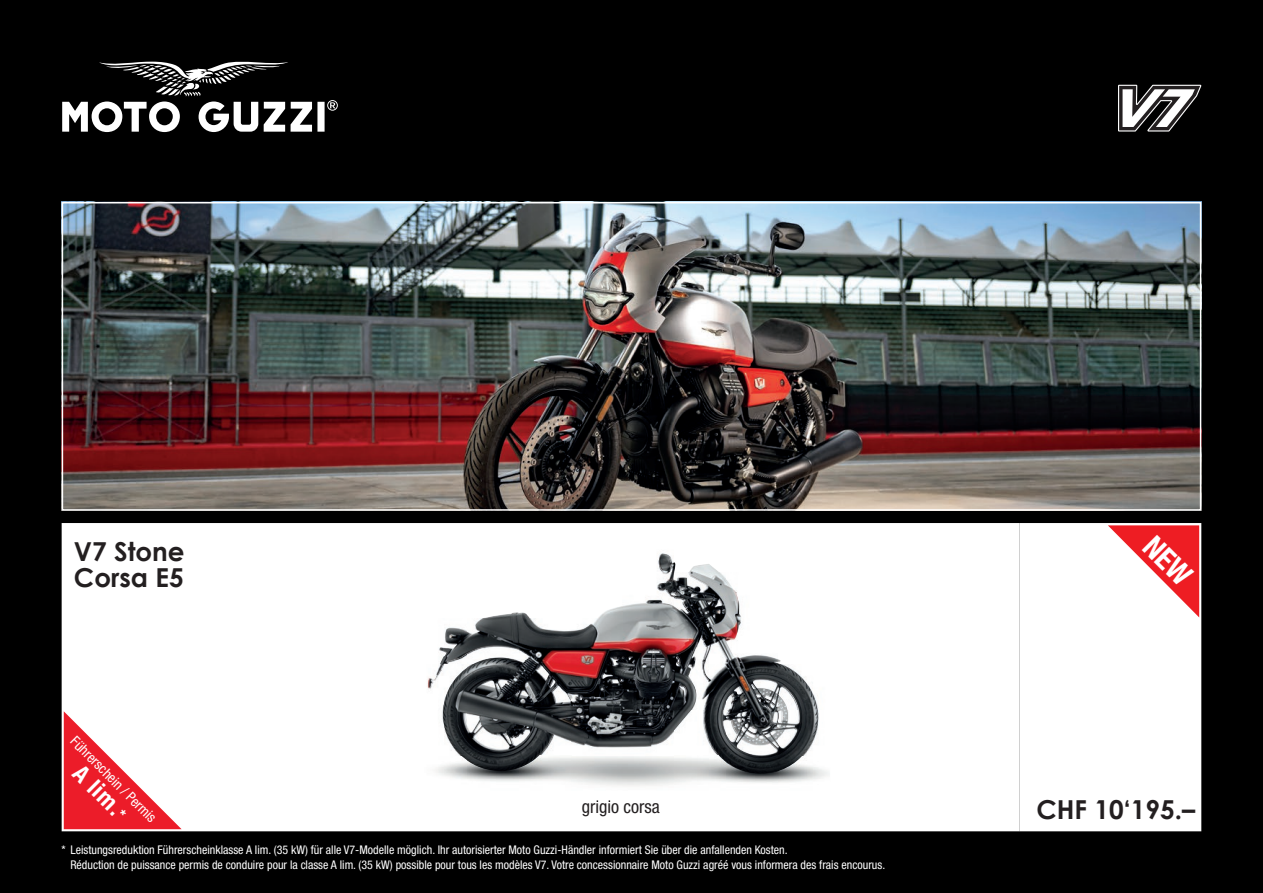
<style>
.page{position:relative;width:1263px;height:893px;background:#000}
.page>*{position:absolute;margin:0;border:0;box-sizing:border-box;transform-origin:0 0}
.t1{font:700 26.1px/26.1px "Century Gothic";color:#231f20}
.t2{font:700 condensed 23.55px "Helvetica Neue LT Pro";color:#fff}
.t3{font:condensed 18px "Helvetica Neue LT Pro";color:#231f20}
.t4{font:condensed 14.1px "Helvetica Neue LT Pro";color:#fff}
.t5{font:condensed 12px/14.4px "Helvetica Neue LT Pro";color:#fff}
.s1{font-size:15.15px}
</style>
<div class="page">
<svg style="left:62px;top:62px;width:276px;height:70px"></svg>
<div style="left:62px;top:523px;width:160px;height:308px;background:#fff"></div>
<div style="left:222px;top:523px;width:979px;height:308px;background:#fff"></div>
<svg style="left:64px;top:711px;width:118px;height:118px;background:#f58e95"></svg>
<img style="left:416px;top:526px;width:414px;height:276px">
<img style="left:582px;top:800px;width:78px;height:2px">
<img style="left:444px;top:554px;width:245px;height:94px">
<svg style="left:1118px;top:85px;width:83px;height:47px"></svg>
<img style="left:62px;top:202px;width:1139px;height:309px">
<svg style="left:1108px;top:525px;width:91px;height:92px;background:#f68d90"></svg>
<h1 class="t1" style="left:74px;top:538px;width:112px">V7 Stone<br>Corsa E5</h1>
<p class="t4" style="left:79px;top:733px;width:116px;rotate:45deg">Führerschein / Permis</p>
<h2 class="t2" style="left:87px;top:759px;width:68px;rotate:45deg">A lim.<span class="s1">*</span></h2>
<h3 class="t3" style="left:582px;top:796px;width:79px">grigio corsa</h3>
<h1 class="t1" style="left:1036px;top:796px;width:160px">CHF 10‘195.–</h1>
<p class="t5" style="left:70px;top:843px;width:816px;text-indent:-9px">* Leistungsreduktion Führerscheinklasse A lim. (35 kW) für alle V7-Modelle möglich. Ihr autorisierter Moto Guzzi-Händler informiert Sie über die anfallenden Kosten.<br>Réduction de puissance permis de conduire pour la classe A lim. (35 kW) possible pour tous les modèles V7. Votre concessionnaire Moto Guzzi agréé vous informera des frais encourus.</p>
</div>
